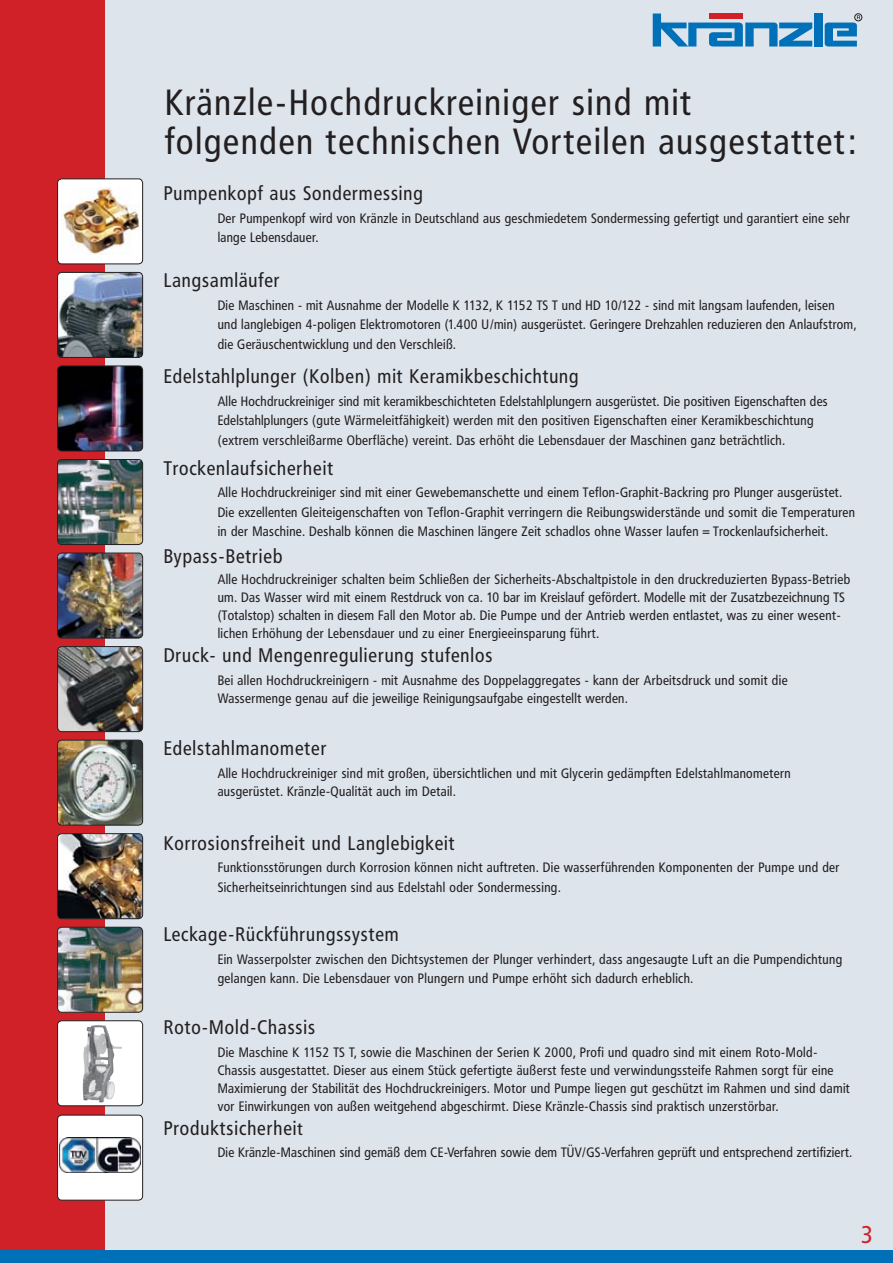
<style>
.page{position:relative;width:893px;height:1263px;background:#fff}
.page>*{position:absolute;margin:0;border:0;box-sizing:border-box;transform-origin:0 0}
.t1{font:36px/39px "Frutiger Condensed BQ";letter-spacing:.055em;color:#231f20}
.t2{font:24px "Frutiger Condensed BQ";color:#cf2127}
.t3{font:19.5px "Frutiger Condensed BQ";letter-spacing:.05em;color:#231f20}
.t4{font:13.5px/19.5px "Frutiger Condensed BQ";letter-spacing:.03em;color:#231f20}
.s1{font-size:18px}
</style>
<div class="page">
<div style="left:104px;top:0;width:789px;height:1250px;background:#dde4ec"></div>
<div style="left:0;top:0;width:104px;height:1263px;background:#cf2127"></div>
<div style="left:709px;top:13px;width:34px;height:6px;background:#cf2127"></div>
<svg style="left:653px;top:14px;width:159px;height:33px"></svg>
<div style="left:814px;top:14px;width:8px;height:33px;background:#0071b9"></div>
<div style="left:854px;top:13px;width:8px;height:8px;border:1px solid #231f20;border-radius:50%"></div>
<svg style="left:825px;top:15px;width:35px;height:32px"></svg>
<img style="left:58px;top:366px;width:85px;height:85px;border-radius:4px">
<div style="left:57px;top:366px;width:86px;height:85px;border:1px solid #231f20;border-radius:4px"></div>
<img style="left:58px;top:460px;width:85px;height:85px;border-radius:4px">
<div style="left:57px;top:459px;width:86px;height:86px;border:1px solid #231f20;border-radius:4px"></div>
<div style="left:58px;top:179px;width:85px;height:85px;background:#fff;border-radius:4px"></div>
<img style="left:62px;top:187px;width:78px;height:68px">
<div style="left:57px;top:179px;width:86px;height:85px;border:1px solid #231f20;border-radius:4px"></div>
<img style="left:58px;top:272px;width:85px;height:85px;border-radius:4px">
<div style="left:57px;top:272px;width:86px;height:86px;border:1px solid #231f20;border-radius:4px"></div>
<img style="left:58px;top:553px;width:85px;height:85px;border-radius:4px">
<div style="left:57px;top:553px;width:86px;height:85px;border:1px solid #231f20;border-radius:4px"></div>
<img style="left:58px;top:647px;width:85px;height:85px;border-radius:4px">
<div style="left:57px;top:646px;width:86px;height:86px;border:1px solid #231f20;border-radius:4px"></div>
<img style="left:58px;top:740px;width:85px;height:85px;border-radius:4px">
<div style="left:57px;top:740px;width:86px;height:85px;border:1px solid #231f20;border-radius:4px"></div>
<img style="left:58px;top:834px;width:85px;height:85px;border-radius:4px">
<div style="left:57px;top:833px;width:86px;height:86px;border:1px solid #231f20;border-radius:4px"></div>
<div style="left:58px;top:1115px;width:85px;height:85px;background:#fff;border-radius:4px"></div>
<img style="left:59px;top:1137px;width:81px;height:36px">
<div style="left:57px;top:1115px;width:86px;height:85px;border:1px solid #231f20;border-radius:4px"></div>
<img style="left:58px;top:927px;width:85px;height:85px;border-radius:4px">
<div style="left:57px;top:927px;width:86px;height:85px;border:1px solid #231f20;border-radius:4px"></div>
<div style="left:0;top:1250px;width:893px;height:13px;background:#0071b9"></div>
<div style="left:58px;top:1021px;width:85px;height:85px;background:#fff;border-radius:4px"></div>
<img style="left:83px;top:1025px;width:39px;height:78px">
<div style="left:57px;top:1021px;width:86px;height:85px;border:1px solid #231f20;border-radius:4px"></div>
<h1 class="t1" style="left:165px;top:86px;width:692px">Kränzle-Hochdruckreiniger sind mit<br>folgenden technischen Vorteilen ausgestattet:</h1>
<h3 class="t3" style="left:164px;top:186px;width:261px">Pumpenkopf aus Sondermessing</h3>
<p class="t4" style="left:218px;top:210px;width:634px">Der Pumpenkopf wird von Kränzle in Deutschland aus geschmiedetem Sondermessing gefertigt und garantiert eine sehr lange Lebensdauer.</p>
<h3 class="t3" style="left:164px;top:273px;width:117px">Langsamläufer</h3>
<p class="t4" style="left:218px;top:297px;width:640px">Die Maschinen - mit Ausnahme der Modelle K 1132, K 1152 TS T und HD 10/122 - sind mit langsam laufenden, leisen und langlebigen 4-poligen Elektromotoren (1.400 U/min) ausgerüstet. Geringere Drehzahlen reduzieren den Anlaufstrom, die Geräuschentwicklung und den Verschleiß.</p>
<h3 class="t3" style="left:164px;top:369px;width:416px">Edelstahlplunger (Kolben) mit Keramikbeschichtung</h3>
<p class="t4" style="left:218px;top:393px;width:611px">Alle Hochdruckreiniger sind mit keramikbeschichteten Edelstahlplungern ausgerüstet. Die positiven Eigenschaften des<br>Edelstahlplungers (gute Wärmeleitfähigkeit) werden mit den positiven Eigenschaften einer Keramikbeschichtung (extrem verschleißarme Oberfläche) vereint. Das erhöht die Lebensdauer der Maschinen ganz beträchtlich.</p>
<h3 class="t3" style="left:164px;top:460px;width:171px">Trockenlaufsicherheit</h3>
<p class="t4" style="left:218px;top:484px;width:639px">Alle Hochdruckreiniger sind mit einer Gewebemanschette und einem Teflon-Graphit-Backring pro Plunger ausgerüstet.<br>Die exzellenten Gleiteigenschaften von Teflon-Graphit verringern die Reibungswiderstände und somit die Temperaturen in der Maschine. Deshalb können die Maschinen längere Zeit schadlos ohne Wasser laufen = Trockenlaufsicherheit.</p>
<h3 class="t3" style="left:164px;top:549px;width:120px">Bypass-Betrieb</h3>
<p class="t4" style="left:218px;top:572px;width:634px;line-height:18px">Alle Hochdruckreiniger schalten beim Schließen der Sicherheits-Abschaltpistole in den druckreduzierten Bypass-Betrieb um. Das Wasser wird mit einem Restdruck von ca. 10 bar im Kreislauf gefördert. Modelle mit der Zusatzbezeichnung TS (Totalstop) schalten in diesem Fall den Motor ab. Die Pumpe und der Antrieb werden entlastet, was zu einer wesent&shy;lichen Erhöhung der Lebensdauer und zu einer Energieeinsparung führt.</p>
<h3 class="t3" style="left:164px;top:648px;width:330px">Druck- und Mengenregulierung stufenlos</h3>
<p class="t4" style="left:218px;top:672px;width:571px;line-height:18px">Bei allen Hochdruckreinigern - mit Ausnahme des Doppelaggregates - kann der Arbeitsdruck und somit die<br>Wassermenge genau auf die jeweilige Reinigungsaufgabe eingestellt werden.</p>
<h3 class="t3" style="left:164px;top:741px;width:164px">Edelstahlmanometer</h3>
<p class="t4" style="left:218px;top:765px;width:574px;line-height:18px">Alle Hochdruckreiniger sind mit großen, übersichtlichen und mit Glycerin gedämpften Edelstahlmanometern ausgerüstet. Kränzle-Qualität auch im Detail.</p>
<h3 class="t3" style="left:164px;top:835px;width:292px">Korrosionsfreiheit und Langlebigkeit</h3>
<p class="t4" style="left:218px;top:859px;width:623px">Funktionsstörungen durch Korrosion können nicht auftreten. Die wasserführenden Komponenten der Pumpe und der<br>Sicherheitseinrichtungen sind aus Edelstahl oder Sondermessing.</p>
<h3 class="t3" style="left:164px;top:927px;width:236px">Leckage-Rückführungssystem</h3>
<p class="t4" style="left:218px;top:951px;width:626px">Ein Wasserpolster zwischen den Dichtsystemen der Plunger verhindert, dass angesaugte Luft an die Pumpendichtung gelangen kann. Die Lebensdauer von Plungern und Pumpe erhöht sich dadurch erheblich.</p>
<h3 class="t3" style="left:164px;top:1020px;width:153px">Roto-Mold-Chassis</h3>
<p class="t4" style="left:218px;top:1044px;width:634px;line-height:18px">Die Maschine K 1152 TS T, sowie die Maschinen der Serien K 2000, Profi und quadro sind mit einem Roto-Mold-Chassis ausgestattet. Dieser aus einem Stück gefertigte äußerst feste und verwindungssteife Rahmen sorgt für eine Maximierung der Stabilität des Hochdruckreinigers. Motor und Pumpe liegen gut geschützt im Rahmen und sind damit vor Einwirkungen von außen weitgehend abgeschirmt. Diese Kränzle-Chassis sind praktisch unzerstörbar.</p>
<h3 class="t3" style="left:164px;top:1120px;width:141px">Produktsicherhei<span class="s1">t</span></h3>
<p class="t4" style="left:218px;top:1144px;width:636px">Die Kränzle-Maschinen sind gemäß dem CE-Verfahren sowie dem TÜV/GS-Verfahren geprüft und entsprechend zertifiziert.</p>
<h2 class="t2" style="left:861px;top:1225px;width:13px">3</h2>
</div>
